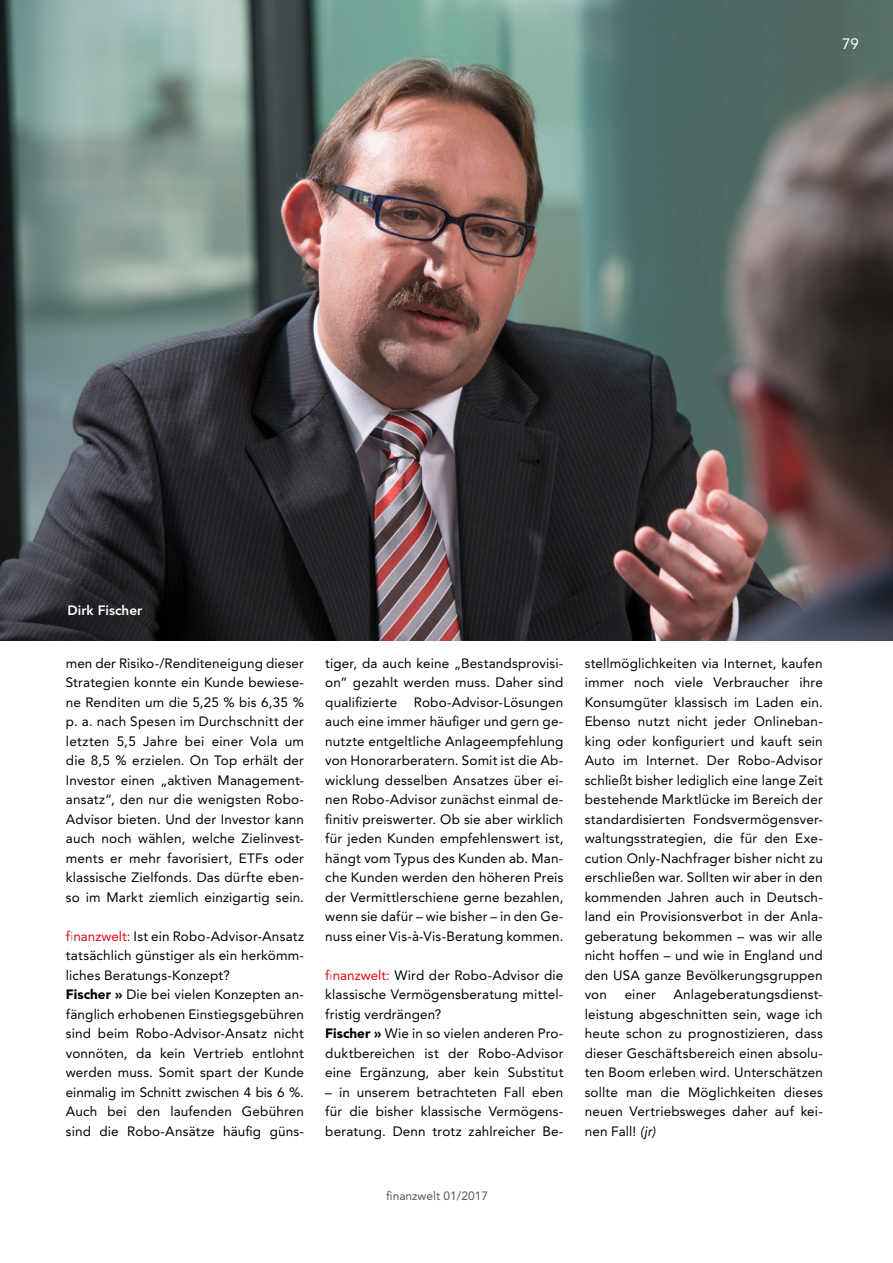
<style>
.page{position:relative;width:893px;height:1263px;background:#fff}
.page>*{position:absolute;margin:0;border:0;box-sizing:border-box;transform-origin:0 0}
.t1{font:15px "Avenir LT Std";color:#fff}
.t2{font:13.5px/19.5px "Avenir LT Std";letter-spacing:.01em;color:#000;text-align:justify}
.t3{font:800 13.5px "Avenir LT Std";color:#fff}
.t4{font:12px "Avenir LT Std";color:#575756}
.s1{color:#e30613}
.s2{color:#9d9d9c}
.s3{font-weight:900}
.s4{font-style:italic}
</style>
<div class="page">
<img style="left:0;top:0;width:893px;height:640px">
<p class="t1" style="left:842px;top:35px;width:18px">79</p>
<p class="t3" style="left:68px;top:602px;width:76px">Dirk Fischer</p>
<p class="t2" style="left:66px;top:654px;width:240px">men der Risiko-/Renditeneigung dieser Strategien konnte ein Kunde bewiese&shy;ne Renditen um die 5,25 % bis 6,35 % p. a. nach Spesen im Durchschnitt der letzten 5,5 Jahre bei einer Vola um die 8,5 % erzielen. On Top erhält der Investor einen „aktiven Management&shy;ansatz“, den nur die wenigsten Robo-Advisor bieten. Und der Investor kann auch noch wählen, welche Zielinvest&shy;ments er mehr favorisiert, ETFs oder klassische Zielfonds. Das dürfte eben&shy;so im Markt ziemlich einzigartig sein.</p>
<p class="t2" style="left:66px;top:927px;width:240px;text-align:left"><span class="s1">f</span><span class="s2">i</span><span class="s1">nanzwelt:</span> Ist ein Robo-Advisor-Ansatz tatsächlich günstiger als ein herkömm&shy;liches Beratungs-Konzept?<br><span class="s3">Fischer »</span> Die bei vielen Konzepten an&shy;fänglich erhobenen Einstiegsgebühren sind beim Robo-Advisor-Ansatz nicht vonnöten, da kein Vertrieb entlohnt werden muss. Somit spart der Kunde einmalig im Schnitt zwischen 4 bis 6 %.<br>Auch bei den laufenden Gebühren sind die Robo-Ansätze häufig güns-</p>
<p class="t2" style="left:325px;top:653px;width:240px">tiger, da auch keine „Bestandsprovisi&shy;on“ gezahlt werden muss. Daher sind qualifizierte Robo-Advisor-Lösungen auch eine immer häufiger und gern ge&shy;nutzte entgeltliche Anlageempfehlung von Honorarberatern. Somit ist die Ab&shy;wicklung desselben Ansatzes über ei&shy;nen Robo-Advisor zunächst einmal de&shy;finitiv preiswerter. Ob sie aber wirklich für jeden Kunden empfehlenswert ist, hängt vom Typus des Kunden ab. Man&shy;che Kunden werden den höheren Preis der Vermittlerschiene gerne bezahlen, wenn sie dafür – wie bisher – in den Ge&shy;nuss einer Vis-à-Vis-Beratung kommen.</p>
<p class="t2" style="left:325px;top:965px;width:240px;text-align:left"><span class="s1">f</span><span class="s2">i</span><span class="s1">nanzwelt:</span> Wird der Robo-Advisor die klassische Vermögensberatung mittel&shy;fristig verdrängen?<br><span class="s3">Fischer »</span> Wie in so vielen anderen Pro&shy;duktbereichen ist der Robo-Advisor eine Ergänzung, aber kein Substitut</p>
<p class="t2" style="left:325px;top:1082px;width:240px">– in unserem betrachteten Fall eben für die bisher klassische Vermögens&shy;beratung. Denn trotz zahlreicher Be-</p>
<p class="t4" style="left:386px;top:1188px;width:103px">finanzwelt 01/2017</p>
<p class="t2" style="left:585px;top:653px;width:240px">stellmöglichkeiten via Internet, kaufen immer noch viele Verbraucher ihre Konsumgüter klassisch im Laden ein.<br>Ebenso nutzt nicht jeder Onlineban&shy;king oder konfiguriert und kauft sein Auto im Internet. Der Robo-Advisor schließt bisher lediglich eine lange Zeit bestehende Marktlücke im Bereich der standardisierten Fondsvermögensver&shy;waltungsstrategien, die für den Exe&shy;cution Only-Nachfrager bisher nicht zu erschließen war. Sollten wir aber in den kommenden Jahren auch in Deutsch&shy;land ein Provisionsverbot in der Anla&shy;geberatung bekommen – was wir alle nicht hoffen – und wie in England und den USA ganze Bevölkerungsgruppen von</p>
<p class="t2" style="left:585px;top:985px;width:240px;text-indent:89px">Anlageberatungsdienst&shy;leistung abgeschnitten sein, wage ich heute schon zu prognostizieren, dass dieser Geschäftsbereich einen absolu&shy;ten Boom erleben wird. Unterschätzen sollte man die Möglichkeiten dieses neuen Vertriebsweges daher auf kei&shy;nen Fall! <span class="s4">(jr)</span></p>
<p class="t2" style="left:625px;top:985px;width:33px">einer</p>
</div>
